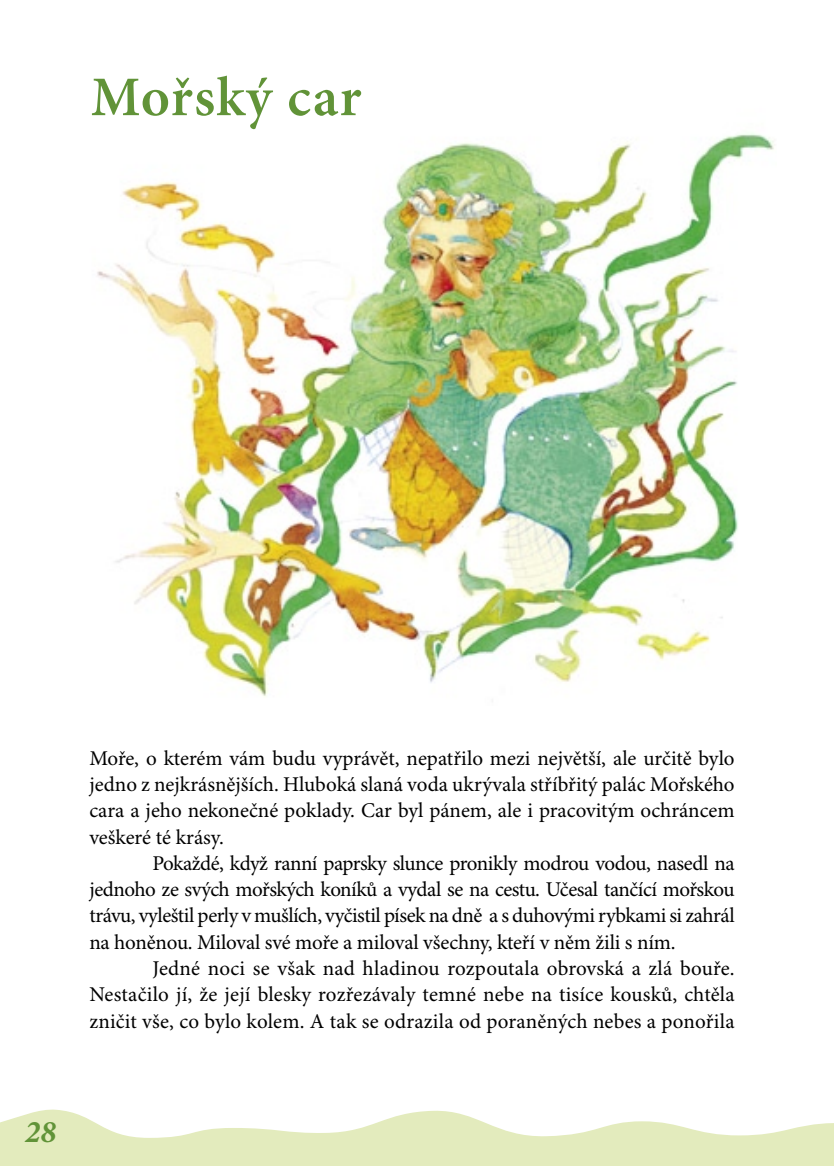
<style>
.page{position:relative;width:834px;height:1166px;background:#fff}
.page>*{position:absolute;margin:0;border:0;box-sizing:border-box;transform-origin:0 0}
.t1{font:600 56px "Minion Pro";letter-spacing:.02em;color:#619338}
.t2{font:italic 700 31.5px "Minion Pro";color:#619338}
.t3{font:21px/26.2px "Minion Pro";color:#000;text-align:justify}
</style>
<div class="page">
<svg style="left:0;top:1109px;width:833px;height:57px;fill:#e3ebbd"></svg>
<img style="left:97px;top:133px;width:677px;height:564px">
<h1 class="t1" style="left:91px;top:64px;width:272px">Mořský car</h1>
<p class="t3" style="left:89px;top:746px;width:646px">Moře, o kterém vám budu vyprávět, nepatřilo mezi největší, ale určitě bylo jedno z nejkrásnějších. Hluboká slaná voda ukrývala stříbřitý palác Mořského cara a jeho nekonečné poklady. Car byl pánem, ale i pracovitým ochráncem veškeré té krásy.</p>
<p class="t3" style="left:89px;top:851px;width:646px;text-indent:63px">Pokaždé, když ranní paprsky slunce pronikly modrou vodou, nasedl na jednoho ze svých mořských koníků a vydal se na cestu. Učesal tančící mořskou trávu, vyleštil perly v mušlích, vyčistil písek na dně a s duhovými rybkami si zahrál na honěnou. Miloval své moře a miloval všechny, kteří v něm žili s ním.</p>
<p class="t3" style="left:89px;top:956px;width:646px;text-indent:63px">Jedné noci se však nad hladinou rozpoutala obrovská a zlá bouře.<br>Nestačilo jí, že její blesky rozřezávaly temné nebe na tisíce kousků, chtěla zničit vše, co bylo kolem. A tak se odrazila od poraněných nebes a ponořila</p>
<h2 class="t2" style="left:25px;top:1113px;width:33px">28</h2>
</div>
